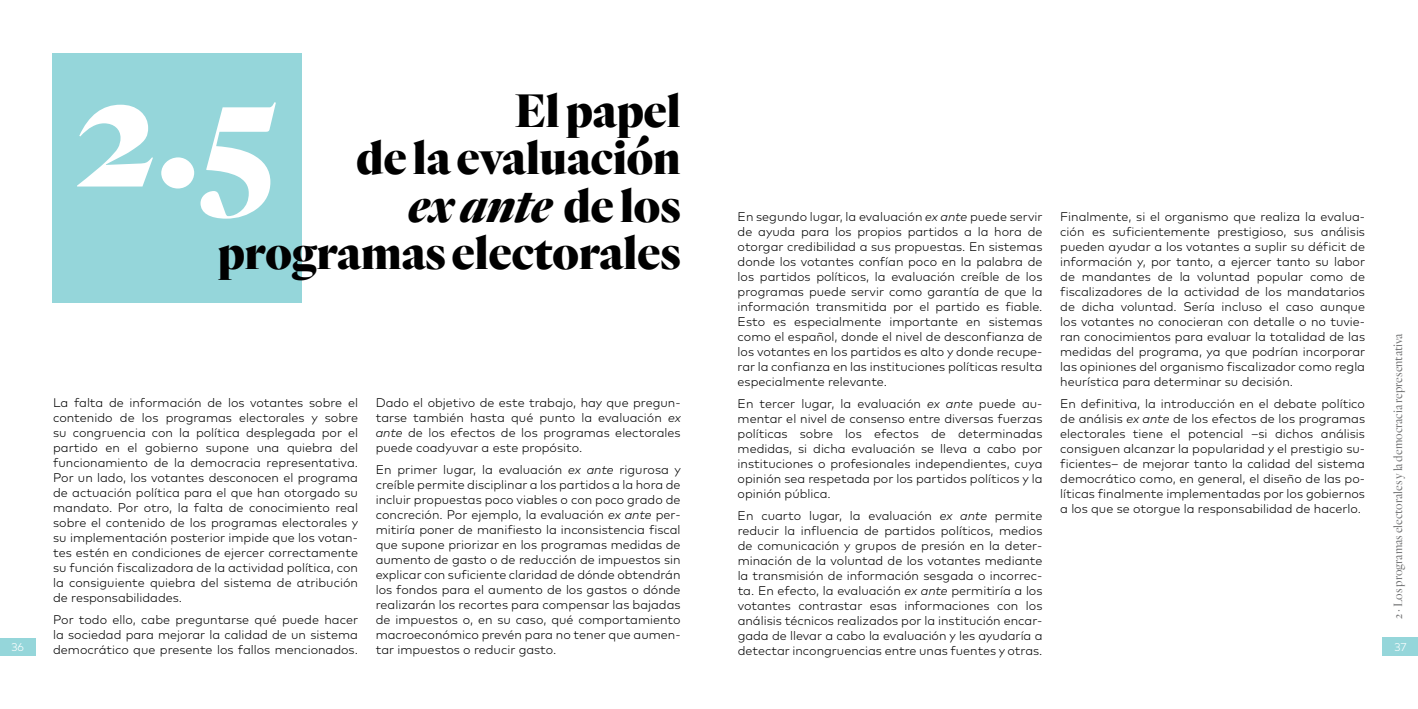
<style>
.page{position:relative;width:1418px;height:709px;background:#fff}
.page>*{position:absolute;margin:0;border:0;box-sizing:border-box;transform-origin:0 0}
.t1{font:900 166.25px "Quarto";color:#fff}
.t2{font:900 48.75px/47.5px "Quarto";color:#000;text-align:right}
.t3{font:300 12.5px/15px "Mark Pro";color:#000;text-align:justify}
.t4{font:300 12.5px "Quarto";color:#707172}
.t5{font:300 11.25px "Mark Pro";color:#fff}
.s1{font-style:italic}
</style>
<div class="page">
<div style="left:0;top:638px;width:35px;height:18px;background:#95d6da"></div>
<div style="left:53px;top:53px;width:249px;height:249px;background:#95d6da"></div>
<div style="left:1382px;top:637px;width:35px;height:19px;background:#95d6da"></div>
<h2 class="t2" style="left:218px;top:88px;width:464px">El papel<br>de la evaluación<br><span class="s1">ex ante</span> de los programas electorales</h2>
<h1 class="t1" style="left:76px;top:26px;width:204px">2.5</h1>
<p class="t5" style="left:11px;top:639px;width:14px">36</p>
<p class="t3" style="left:53px;top:394px;width:306px">La falta de información de los votantes sobre el contenido de los programas electorales y sobre su congruencia con la política desplegada por el partido en el gobierno supone una quiebra del funcionamiento de la democracia representativa.<br>Por un lado, los votantes desconocen el programa de actuación política para el que han otorgado su mandato. Por otro, la falta de conocimiento real sobre el contenido de los programas electorales y su implementación posterior impide que los votan&shy;tes estén en condiciones de ejercer correctamente su función fiscalizadora de la actividad política, con la consiguiente quiebra del sistema de atribución de responsabilidades.</p>
<p class="t3" style="left:53px;top:611px;width:306px">Por todo ello, cabe preguntarse qué puede hacer la sociedad para mejorar la calidad de un sistema democrático que presente los fallos mencionados.</p>
<p class="t3" style="left:376px;top:394px;width:306px">Dado el objetivo de este trabajo, hay que pregun&shy;tarse también hasta qué punto la evaluación <span class="s1">ex ante</span> de los efectos de los programas electorales puede coadyuvar a este propósito.</p>
<p class="t3" style="left:376px;top:461px;width:307px">En primer lugar, la evaluación <span class="s1">ex ante</span> rigurosa y creíble permite disciplinar a los partidos a la hora de incluir propuestas poco viables o con poco grado de concreción. Por ejemplo, la evaluación <span class="s1">ex ante</span> per&shy;mitiría poner de manifiesto la inconsistencia fiscal que supone priorizar en los programas medidas de aumento de gasto o de reducción de impuestos sin explicar con suficiente claridad de dónde obtendrán los fondos para el aumento de los gastos o dónde realizarán los recortes para compensar las bajadas de impuestos o, en su caso, qué comportamiento macroeconómico prevén para no tener que aumen&shy;tar impuestos o reducir gasto.</p>
<p class="t3" style="left:737px;top:208px;width:306px">En segundo lugar, la evaluación <span class="s1">ex ante</span> puede servir de ayuda para los propios partidos a la hora de otorgar credibilidad a sus propuestas. En sistemas donde los votantes confían poco en la palabra de los partidos políticos, la evaluación creíble de los programas puede servir como garantía de que la información transmitida por el partido es fiable.<br>Esto es especialmente importante en sistemas como el español, donde el nivel de desconfianza de los votantes en los partidos es alto y donde recupe&shy;rar la confianza en las instituciones políticas resulta especialmente relevante.</p>
<p class="t3" style="left:737px;top:395px;width:306px">En tercer lugar, la evaluación <span class="s1">ex ante</span> puede au&shy;mentar el nivel de consenso entre diversas fuerzas políticas sobre los efectos de determinadas medidas, si dicha evaluación se lleva a cabo por instituciones o profesionales independientes, cuya opinión sea respetada por los partidos políticos y la opinión pública.</p>
<p class="t3" style="left:737px;top:507px;width:306px">En cuarto lugar, la evaluación <span class="s1">ex ante</span> permite reducir la influencia de partidos políticos, medios de comunicación y grupos de presión en la deter&shy;minación de la voluntad de los votantes mediante la transmisión de información sesgada o incorrec&shy;ta. En efecto, la evaluación <span class="s1">ex ante</span> permitiría a los votantes contrastar esas informaciones con los análisis técnicos realizados por la institución encar&shy;gada de llevar a cabo la evaluación y les ayudaría a detectar incongruencias entre unas fuentes y otras.</p>
<p class="t3" style="left:1060px;top:208px;width:306px">Finalmente, si el organismo que realiza la evalua&shy;ción es suficientemente prestigioso, sus análisis pueden ayudar a los votantes a suplir su déficit de información y, por tanto, a ejercer tanto su labor de mandantes de la voluntad popular como de fiscalizadores de la actividad de los mandatarios de dicha voluntad. Sería incluso el caso aunque los votantes no conocieran con detalle o no tuvie&shy;ran conocimientos para evaluar la totalidad de las medidas del programa, ya que podrían incorporar las opiniones del organismo fiscalizador como regla heurística para determinar su decisión.</p>
<p class="t3" style="left:1060px;top:395px;width:306px">En definitiva, la introducción en el debate político de análisis <span class="s1">ex ante</span> de los efectos de los programas electorales tiene el potencial –si dichos análisis consiguen alcanzar la popularidad y el prestigio su&shy;ficientes– de mejorar tanto la calidad del sistema democrático como, en general, el diseño de las po&shy;líticas finalmente implementadas por los gobiernos a los que se otorgue la responsabilidad de hacerlo.</p>
<p class="t4" style="left:1390px;top:619px;width:287px;rotate:-90deg">2 · Los programas electorales y la democracia representativa</p>
<p class="t5" style="left:1394px;top:638px;width:14px">37</p>
</div>
